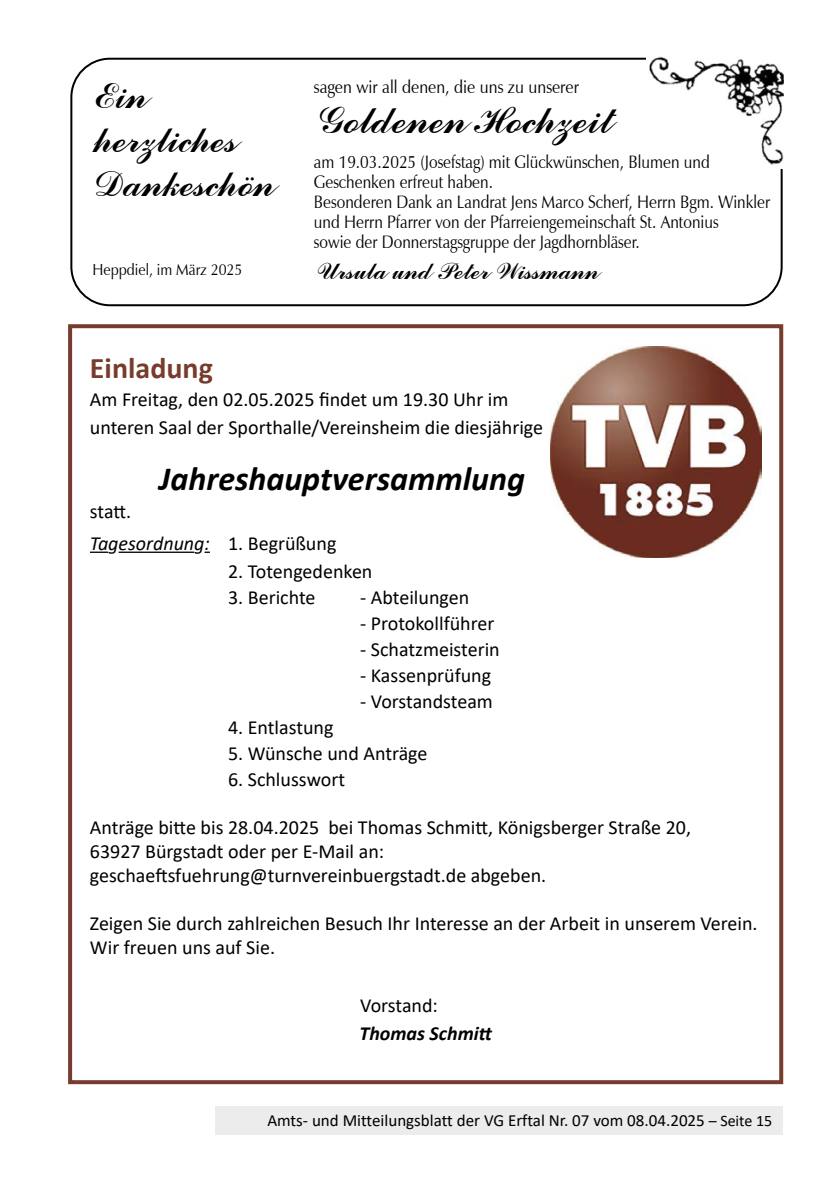
<style>
.page{position:relative;width:840px;height:1191px;background:#fff}
.page>*{position:absolute;margin:0;border:0;box-sizing:border-box;transform-origin:0 0}
.t1{font:42px "Commercial Script BT";color:#000}
.t2{font:39.8px/43.8px "Commercial Script BT";color:#000}
.t3{font:italic 700 34px "Calibri";color:#000}
.t4{font:700 30px "Calibri";color:#773c2d}
.t5{font:26px "Commercial Script BT";color:#000}
.t6{font:20px/24px "Calibri";color:#000}
.t7{font:italic 700 20px "Calibri";color:#000}
.t8{font:18px/20px "Zapf Humanist 601 BT";color:#000;scale:.87 1}
.t9{font:18px "Zapf Humanist 601 BT";color:#000;scale:.9 1}
.t10{font:17px "Calibri";color:#000}
.t11{font:16px "Zapf Humanist 601 BT";color:#000;scale:.9 1}
.s1{font-style:italic}
.s2{font-size:16px}
</style>
<div class="page">
<div style="left:70px;top:58px;width:712px;height:248px;border:2px solid #000;border-radius:39px"></div>
<img style="left:646px;top:57px;width:136px;height:112px">
<svg style="left:90px;top:551px;width:18px;height:2px"></svg>
<hr style="left:118px;top:551px;width:76px;height:2px;background:#000">
<svg style="left:204px;top:551px;width:6px;height:2px"></svg>
<div style="left:68px;top:324px;width:714px;height:760px;border:4px solid #773c2d"></div>
<img style="left:550px;top:347px;width:211px;height:210px">
<div style="left:215px;top:1106px;width:567px;height:28px;background:#ececec"></div>
<h2 class="t2" style="left:92px;top:76px;width:182px">Ein herzliches<br>Dankeschön</h2>
<p class="t11" style="left:92px;top:259px;width:168px">Heppdiel, im März 2025</p>
<p class="t9" style="left:314px;top:75px;width:296px">sagen wir all denen, die uns zu unserer</p>
<h1 class="t1" style="left:314px;top:97px;width:298px">Goldenen Hochzeit</h1>
<p class="t8" style="left:314px;top:151px;width:525px">am 19.03.2025 (Josefstag) mit Glückwünschen, Blumen und Geschenken erfreut haben.<br>Besonderen Dank an Landrat Jens Marco Scherf, Herrn Bgm. Winkler und Herrn Pfarrer von der Pfarreiengemeinschaft St. Antonius<br>sowie der Donnerstagsgruppe der Jagdhornbläser.</p>
<h3 class="t5" style="left:314px;top:257px;width:286px">Ursula und Peter Wissmann</h3>
<h3 class="t4" style="left:90px;top:347px;width:124px">Einladung</h3>
<p class="t6" style="left:90px;top:385px;width:454px;line-height:28px">Am Freitag, den 02.05.2025 findet um 19.30 Uhr im unteren Saal der Sporthalle/Vereinsheim die diesjährige</p>
<h3 class="t3" style="left:159px;top:454px;width:367px">Jahreshauptversammlung</h3>
<p class="t6" style="left:90px;top:495px;width:248px;line-height:32px">statt.<br><span class="s1">Tagesordnung:</span> 1. Begrüßung</p>
<p class="t6" style="left:228px;top:559px;width:146px">2. Totengedenken</p>
<p class="t6" style="left:228px;top:585px;width:89px">3. Berichte</p>
<p class="t6" style="left:360px;top:585px;width:110px">- Abteilungen</p>
<p class="t6" style="left:360px;top:611px;width:136px">- Protokollführer</p>
<p class="t6" style="left:360px;top:637px;width:141px">- Schatzmeisterin</p>
<p class="t6" style="left:360px;top:663px;width:132px">- Kassenprüfung</p>
<p class="t6" style="left:360px;top:689px;width:134px">- Vorstandsteam</p>
<p class="t6" style="left:228px;top:715px;width:107px">4. Entlastung</p>
<p class="t6" style="left:228px;top:741px;width:201px">5. Wünsche und Anträge</p>
<p class="t6" style="left:228px;top:767px;width:118px">6. Schlusswort</p>
<p class="t6" style="left:90px;top:815px;width:602px">Anträge bitte bis 28.04.2025 bei Thomas Schmitt, Königsberger Straße 20,<br>63927 Bürgstadt oder per E-Mail an: geschaeftsfuehrung@turnvereinbuergstadt.de abgeben.</p>
<p class="t6" style="left:90px;top:911px;width:669px">Zeigen Sie durch zahlreichen Besuch Ihr Interesse an der Arbeit in unserem Verein.<br>Wir freuen uns auf Sie.</p>
<p class="t6" style="left:360px;top:993px;width:79px">Vorstand:</p>
<p class="t7" style="left:359px;top:1019px;width:134px">Thomas Schmitt</p>
<p class="t10" style="left:267px;top:1109px;width:506px">Amts- und Mitteilungsblatt der VG Erftal Nr. 07 vom 08.04.2025 <span class="s2">– Seite 15</span></p>
</div>
